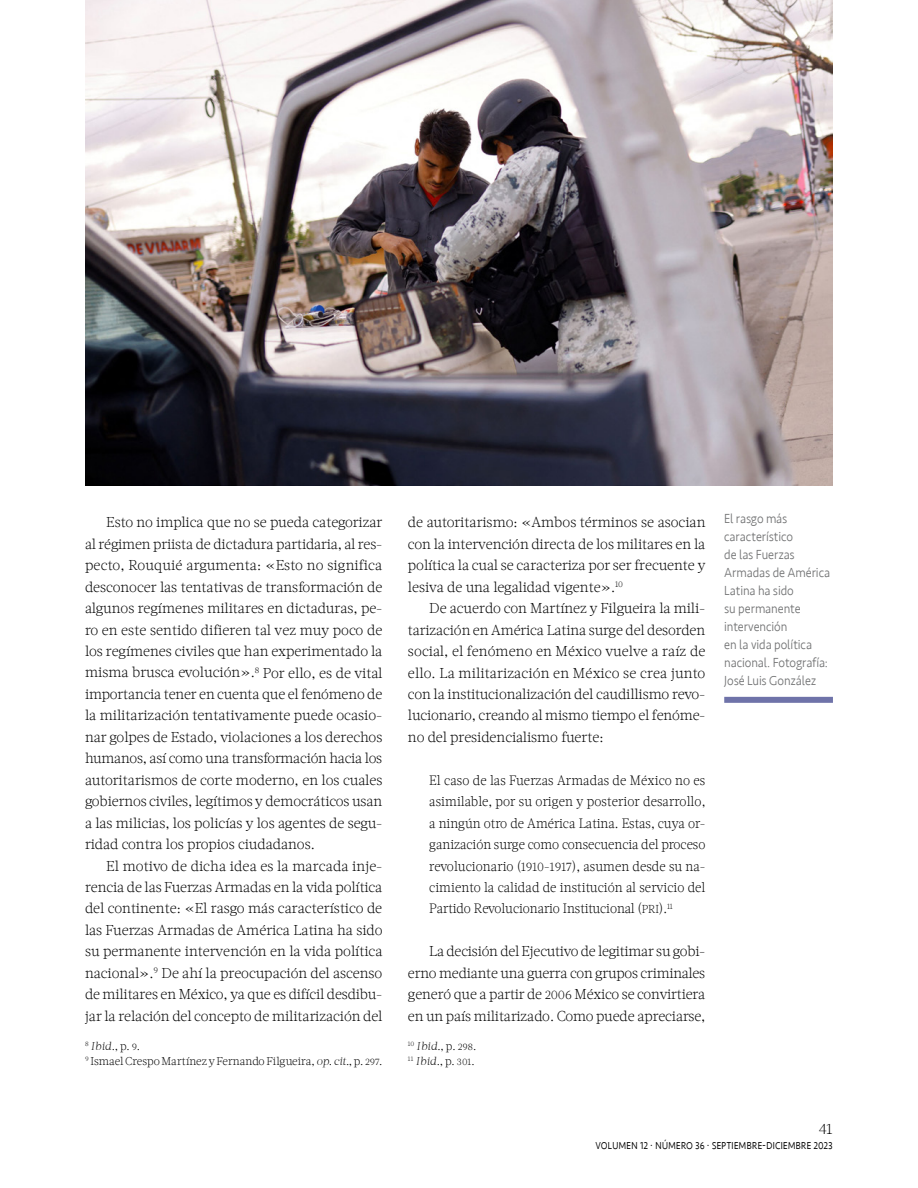
<style>
.page{position:relative;width:918px;height:1188px;background:#fff}
.page>*{position:absolute;margin:0;border:0;box-sizing:border-box;transform-origin:0 0}
.t1{font:300 15px "Acta W01";color:#000}
.t2{font:300 14.25px/21.5px "Acta W01";letter-spacing:-.005em;color:#000;text-align:justify}
.t3{font:300 13.5px/21.5px "Acta W01";letter-spacing:-.005em;color:#000;text-align:justify;scale:.95 1}
.t4{font:300 13.5px/18px "Seravek";letter-spacing:-.005em;color:#707172;scale:.91 1}
.t5{font:300 13.5px "Seravek";letter-spacing:-.015em;color:#000;scale:.8 1}
.t6{font:300 11.25px/15px "Acta W01";letter-spacing:-.005em;color:#000}
.s1{font-style:italic}
.s2{font-size:9.45px}
.s3{font-size:12.45px}
.s4{font-family:"Acta W01 Light SC850";font-weight:400;font-size:11.55px}
</style>
<div class="page">
<img style="left:85px;top:0;width:748px;height:486px">
<div style="left:724px;top:697px;width:109px;height:6px;background:#6f73a9"></div>
<p class="t2" style="left:85px;top:512px;width:299px;text-indent:21px">Esto no implica que no se pueda categorizar al régimen priista de dictadura partidaria, al res&shy;pecto, Rouquié argumenta: «Esto no significa desconocer las tentativas de transformación de algunos regímenes militares en dictaduras, pe&shy;ro en este sentido difieren tal vez muy poco de los regímenes civiles que han experimentado la misma brusca evolución».<sup>8</sup> Por ello, es de vital importancia tener en cuenta que el fenómeno de la militarización tentativamente puede ocasio&shy;nar golpes de Estado, violaciones a los derechos humanos, así como una transformación hacia los autoritarismos de corte moderno, en los cuales gobiernos civiles, legítimos y democráticos usan a las milicias, los policías y los agentes de segu&shy;ridad contra los propios ciudadanos.</p>
<p class="t2" style="left:85px;top:855px;width:299px;text-indent:21px">El motivo de dicha idea es la marcada inje&shy;rencia de las Fuerzas Armadas en la vida política del continente: «El rasgo más característico de las Fuerzas Armadas de América Latina ha sido su permanente intervención en la vida política nacional».<sup>9</sup> De ahí la preocupación del ascenso de militares en México, ya que es difícil desdibu&shy;jar la relación del concepto de militarización del</p>
<p class="t6" style="left:85px;top:1038px;width:299px"><sup>8</sup> <span class="s1">Ibid</span>., p. <span class="s2">9</span>.<br><sup>9</sup> Ismael Crespo Martínez y Fernando Filgueira, <span class="s1">op. cit</span>., p. <span class="s2">297</span>.</p>
<p class="t2" style="left:408px;top:512px;width:299px">de autoritarismo: «Ambos términos se asocian con la intervención directa de los militares en la política la cual se caracteriza por ser frecuente y lesiva de una legalidad vigente».<sup>10</sup></p>
<p class="t2" style="left:408px;top:598px;width:299px;text-indent:21px">De acuerdo con Martínez y Filgueira la mili&shy;tarización en América Latina surge del desorden social, el fenómeno en México vuelve a raíz de ello. La militarización en México se crea junto con la institucionalización del caudillismo revo&shy;lucionario, creando al mismo tiempo el fenóme&shy;no del presidencialismo fuerte:</p>
<p class="t3" style="left:429px;top:769px;width:292px">El caso de las Fuerzas Armadas de México no es asimilable, por su origen y posterior desarrollo, a ningún otro de América Latina. Estas, cuya or&shy;ganización surge como consecuencia del proceso revolucionario (<span class="s3">1910</span>-<span class="s3">1917</span>), asumen desde su na&shy;cimiento la calidad de institución al servicio del Partido Revolucionario Institucional (<span class="s4">pri</span>).<sup>11</sup></p>
<p class="t2" style="left:408px;top:941px;width:299px;text-indent:21px">La decisión del Ejecutivo de legitimar su gobi&shy;erno mediante una guerra con grupos criminales generó que a partir de <span class="s3">2006</span> México se convirtiera en un país militarizado. Como puede apreciarse,</p>
<p class="t6" style="left:408px;top:1038px;width:70px"><sup>10</sup> <span class="s1">Ibid</span>., p. <span class="s2">298</span>.<br><sup>11</sup> <span class="s1">Ibid</span>., p. <span class="s2">301</span>.</p>
<p class="t4" style="left:724px;top:509px;width:118px">El rasgo más característico<br>de las Fuerzas<br>Armadas de América<br>Latina ha sido<br>su permanente intervención<br>en la vida política nacional. Fotografía:<br>José Luis González</p>
<p class="t1" style="left:819px;top:1120px;width:16px">41</p>
<p class="t5" style="left:596px;top:1137px;width:298px">volumen 12 · número 36 · septiembre-diciembre 2023</p>
</div>
